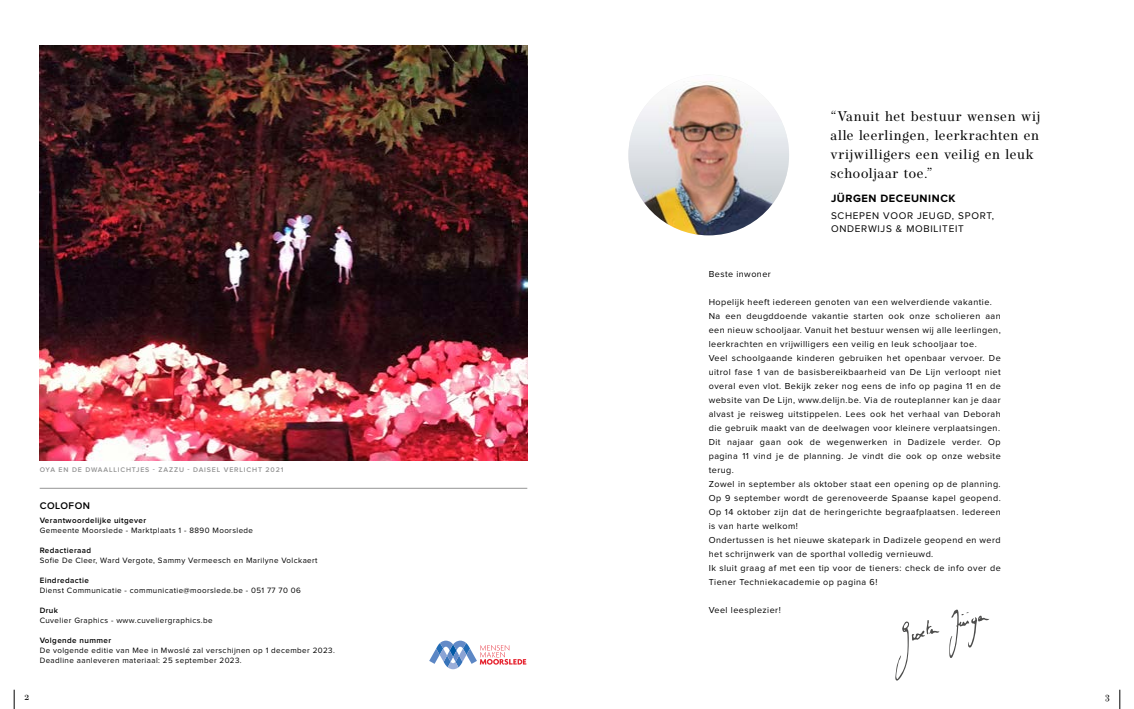
<style>
.page{position:relative;width:1134px;height:709px;background:#fff}
.page>*{position:absolute;margin:0;border:0;box-sizing:border-box;transform-origin:0 0}
.t1{font:14px/19px "Operetta 8";letter-spacing:.05em;color:#000}
.t2{font:700 11px "Proxima Nova";letter-spacing:.05em;color:#000}
.t3{font:10px/13px "Proxima Nova";letter-spacing:.07em;color:#000}
.t4{font:600 10px "Proxima Nova";letter-spacing:.05em;color:#000}
.t5{font:10px "Operetta 8";color:#000}
.t6{font:9px/14px "Proxima Nova";letter-spacing:.05em;color:#000}
.t7{font:8px/10px "Proxima Nova";letter-spacing:.05em;color:#000}
.t8{font:600 8px "Proxima Nova";letter-spacing:.05em;color:#000}
.t9{font:600 7px "Proxima Nova";letter-spacing:.12em;color:#949494}
</style>
<div class="page">
<hr style="left:40px;top:488px;width:487px;height:1px;background:#949494">
<svg style="left:429px;top:640px;width:97px;height:29px"></svg>
<img style="left:628px;top:75px;width:161px;height:160px;border-radius:80px">
<img style="left:40px;top:45px;width:487px;height:415px">
<svg style="left:949px;top:609px;width:40px;height:49px"></svg>
<svg style="left:895px;top:620px;width:44px;height:61px"></svg>
<svg style="left:1119px;top:689px;width:1px;height:20px"></svg>
<svg style="left:14px;top:689px;width:1px;height:20px"></svg>
<p class="t9" style="left:40px;top:465px;width:245px">OYA EN DE DWAALLICHTJES - ZAZZU - DAISEL VERLICHT 2021</p>
<p class="t4" style="left:40px;top:500px;width:52px">COLOFON</p>
<p class="t8" style="left:40px;top:515px;width:108px">Verantwoordelijke uitgever</p>
<p class="t7" style="left:40px;top:525px;width:215px">Gemeente Moorslede - Marktplaats 1 - 8890 Moorslede</p>
<p class="t8" style="left:40px;top:545px;width:53px">Redactieraad</p>
<p class="t7" style="left:40px;top:555px;width:279px">Sofie De Cleer, Ward Vergote, Sammy Vermeesch en Marilyne Volckaert</p>
<p class="t8" style="left:40px;top:575px;width:51px">Eindredactie</p>
<p class="t7" style="left:40px;top:585px;width:263px">Dienst Communicatie - communicatie@moorslede.be - 051 77 70 06</p>
<p class="t8" style="left:40px;top:605px;width:20px">Druk</p>
<p class="t7" style="left:40px;top:615px;width:174px">Cuvelier Graphics - www.cuveliergraphics.be</p>
<p class="t8" style="left:40px;top:635px;width:73px">Volgende nummer</p>
<p class="t7" style="left:40px;top:645px;width:297px">De volgende editie van Mee in Mwoslé zal verschijnen op 1 december 2023.<br>Deadline aanleveren materiaal: 25 september 2023.</p>
<h1 class="t1" style="left:831px;top:107px;width:211px">“Vanuit het bestuur wensen wij alle leerlingen, leerkrachten en vrijwilligers een veilig en leuk schooljaar toe.”</h1>
<p class="t2" style="left:831px;top:192px;width:126px">JÜRGEN DECEUNINCK</p>
<p class="t3" style="left:831px;top:210px;width:165px">SCHEPEN VOOR JEUGD, SPORT,<br>ONDERWIJS &amp; MOBILITEIT</p>
<p class="t6" style="left:709px;top:267px;width:64px">Beste inwoner</p>
<p class="t6" style="left:709px;top:295px;width:294px">Hopelijk heeft iedereen genoten van een welverdiende vakantie.<br>Na een deugddoende vakantie starten ook onze scholieren aan een nieuw schooljaar. Vanuit het bestuur wensen wij alle leerlingen, leerkrachten en vrijwilligers een veilig en leuk schooljaar toe.<br>Veel schoolgaande kinderen gebruiken het openbaar vervoer. De uitrol fase 1 van de basisbereikbaarheid van De Lijn verloopt niet overal even vlot. Bekijk zeker nog eens de info op pagina 11 en de website van De Lijn, www.delijn.be. Via de routeplanner kan je daar alvast je reisweg uitstippelen. Lees ook het verhaal van Deborah die gebruik maakt van de deelwagen voor kleinere verplaatsingen.<br>Dit najaar gaan ook de wegenwerken in Dadizele verder. Op pagina 11 vind je de planning. Je vindt die ook op onze website terug.<br>Zowel in september als oktober staat een opening op de planning.<br>Op 9 september wordt de gerenoveerde Spaanse kapel geopend.<br>Op 14 oktober zijn dat de heringerichte begraafplaatsen. Iedereen is van harte welkom!<br>Ondertussen is het nieuwe skatepark in Dadizele geopend en werd het schrijnwerk van de sporthal volledig vernieuwd.<br>Ik sluit graag af met een tip voor de tieners: check de info over de Tiener Techniekacademie op pagina 6!</p>
<p class="t6" style="left:709px;top:603px;width:74px">Veel leesplezier!</p>
<p class="t5" style="left:24px;top:691px;width:6px">2</p>
<p class="t5" style="left:1105px;top:691px;width:6px">3</p>
</div>
